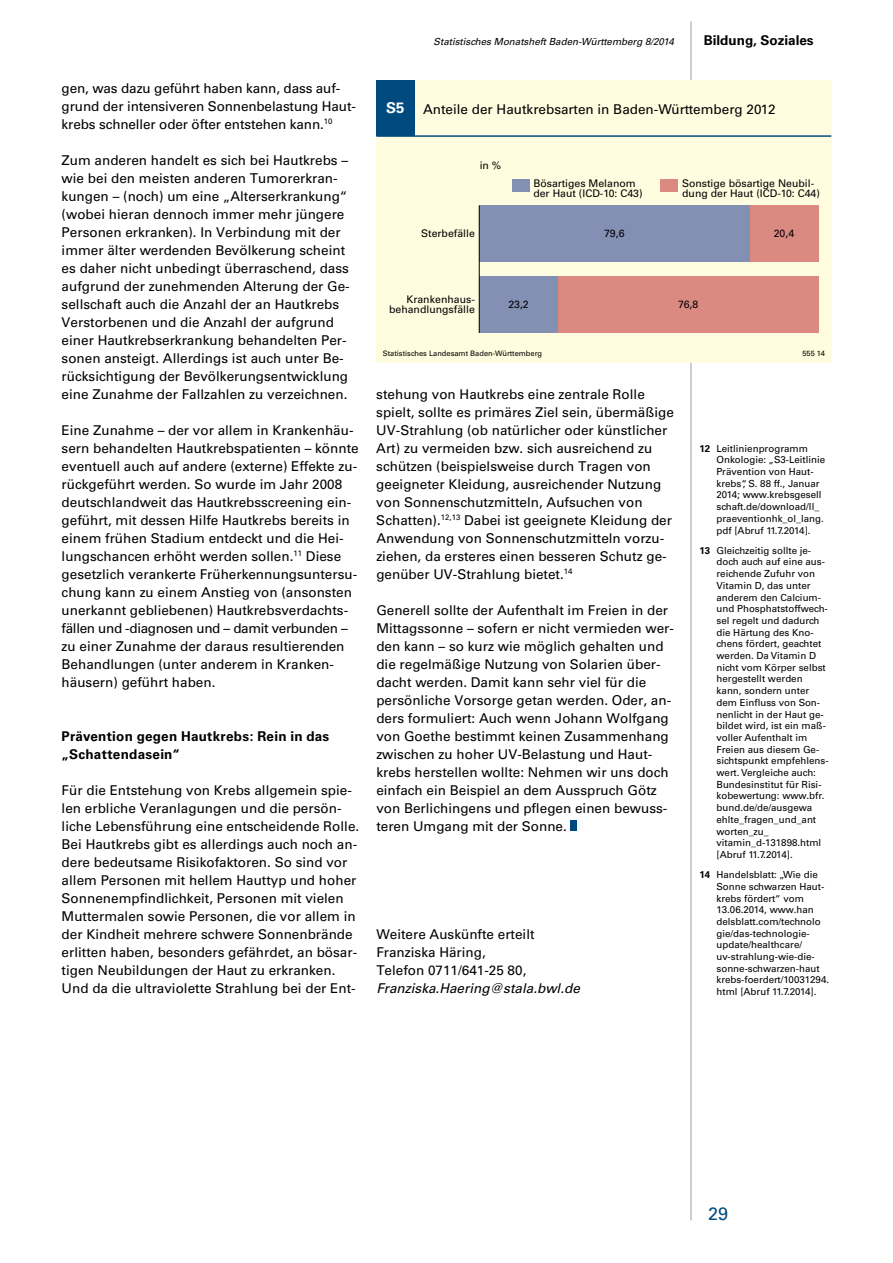
<style>
.page{position:relative;width:893px;height:1263px;background:#fff}
.page>*{position:absolute;margin:0;border:0;box-sizing:border-box;transform-origin:0 0}
.t1{font:18px "Univers";color:#004a7f}
.t2{font:13.5px/18px "Univers";color:#000}
.t3{font:700 13.5px/18px "Univers";letter-spacing:.015em;color:#000}
.t4{font:italic 13.5px "Univers";color:#000}
.t5{font:10.5px/10.5px "Univers";color:#000}
.t6{font:9.75px/11.7px "Univers";color:#000}
.t7{font:italic 9.75px "Univers";color:#000}
.t8{font:7.5px "Univers";color:#000}
.s1{font-weight:700;font-size:15px;color:#fff}
.s2{font-weight:700}
</style>
<div class="page">
<hr style="left:691px;top:21px;width:1px;height:1199px;background:#9c9e9f">
<div style="left:571px;top:821px;width:6px;height:10px;background:#004a7f"></div>
<div style="left:376px;top:81px;width:455px;height:282px;background:#fffcdf"></div>
<div style="left:376px;top:81px;width:39px;height:55px;background:#004a7f"></div>
<div style="left:749px;top:205px;width:70px;height:57px;background:#db8a82"></div>
<div style="left:558px;top:276px;width:261px;height:57px;background:#db8a82"></div>
<div style="left:479px;top:205px;width:270px;height:57px;background:#8390b4"></div>
<div style="left:479px;top:276px;width:79px;height:57px;background:#8390b4"></div>
<hr style="left:479px;top:205px;width:1px;height:128px;background:#000">
<hr style="left:376px;top:135px;width:455px;height:2px;background:#004a7f">
<div style="left:512px;top:179px;width:17px;height:13px;background:#8390b4"></div>
<div style="left:661px;top:179px;width:17px;height:13px;background:#db8a82"></div>
<p class="t2" style="left:62px;top:79px;width:296px">gen, was dazu geführt haben kann, dass auf&shy;grund der intensiveren Sonnenbelastung Haut&shy;krebs schneller oder öfter entstehen kann.<sup>10</sup></p>
<p class="t2" style="left:62px;top:151px;width:290px">Zum anderen handelt es sich bei Hautkrebs – wie bei den meisten anderen Tumorerkran&shy;kungen – (noch) um eine „Alterserkrankung“ (wobei hieran dennoch immer mehr jüngere Personen erkranken). In Verbindung mit der immer älter werdenden Bevölkerung scheint es daher nicht unbedingt überraschend, dass aufgrund der zunehmenden Alterung der Ge&shy;sellschaft auch die Anzahl der an Hautkrebs Verstorbenen und die Anzahl der aufgrund einer Hautkrebserkrankung behandelten Per&shy;sonen ansteigt. Allerdings ist auch unter Be&shy;rücksichtigung der Bevölkerungsentwicklung eine Zunahme der Fallzahlen zu verzeichnen.</p>
<p class="t2" style="left:62px;top:421px;width:299px">Eine Zunahme – der vor allem in Krankenhäu&shy;sern behandelten Hautkrebspatienten – könnte eventuell auch auf andere (externe) Effekte zu&shy;rückgeführt werden. So wurde im Jahr 2008 deutschlandweit das Hautkrebsscreening ein&shy;geführt, mit dessen Hilfe Hautkrebs bereits in einem frühen Stadium entdeckt und die Hei&shy;lungschancen erhöht werden sollen.<sup>11</sup> Diese gesetzlich verankerte Früherkennungsuntersu&shy;chung kann zu einem Anstieg von (ansonsten unerkannt gebliebenen) Hautkrebsverdachts&shy;fällen und -diagnosen und – damit verbunden – zu einer Zunahme der daraus resultierenden Behandlungen (unter anderem in Kranken&shy;häusern) geführt haben.</p>
<p class="t3" style="left:62px;top:727px;width:269px">Prävention gegen Hautkrebs: Rein in das „Schattendasein“</p>
<p class="t2" style="left:62px;top:781px;width:299px">Für die Entstehung von Krebs allgemein spie&shy;len erbliche Veranlagungen und die persön&shy;liche Lebensführung eine entscheidende Rolle.<br>Bei Hautkrebs gibt es allerdings auch noch an&shy;dere bedeutsame Risikofaktoren. So sind vor allem Personen mit hellem Hauttyp und hoher Sonnenempfindlichkeit, Personen mit vielen Muttermalen sowie Personen, die vor allem in der Kindheit mehrere schwere Sonnenbrände erlitten haben, besonders gefährdet, an bösar&shy;tigen Neubildungen der Haut zu erkranken.<br>Und da die ultraviolette Strahlung bei der Ent-</p>
<p class="t7" style="left:434px;top:35px;width:242px">Statistisches Monatsheft Baden-Württemberg 8/2014</p>
<p class="t3" style="left:704px;top:31px;width:111px">Bildung, Soziales</p>
<p class="t2" style="left:386px;top:100px;width:391px"><span class="s1">S5</span> Anteile der Hautkrebsarten in Baden-Württemberg 2012</p>
<p class="t5" style="left:480px;top:160px;width:23px">in %</p>
<p class="t5" style="left:421px;top:228px;width:55px">Sterbefälle</p>
<p class="t5" style="left:533px;top:178px;width:111px">Bösartiges Melanom der Haut (ICD-10: C43)</p>
<p class="t5" style="left:682px;top:178px;width:139px">Sonstige bösartige Neubil&shy;dung der Haut (ICD-10: C44)</p>
<p class="t5" style="left:604px;top:228px;width:22px">79,6</p>
<p class="t5" style="left:774px;top:228px;width:22px">20,4</p>
<p class="t5" style="left:389px;top:294px;width:87px;text-align:right">Krankenhaus&shy;behandlungsfälle</p>
<p class="t5" style="left:508px;top:299px;width:22px">23,2</p>
<p class="t5" style="left:678px;top:299px;width:22px">76,8</p>
<p class="t8" style="left:383px;top:349px;width:161px">Statistisches Landesamt Baden-Württemberg</p>
<p class="t8" style="left:802px;top:349px;width:24px">555 14</p>
<p class="t2" style="left:376px;top:385px;width:299px">stehung von Hautkrebs eine zentrale Rolle spielt, sollte es primäres Ziel sein, übermäßige UV-Strahlung (ob natürlicher oder künstlicher Art) zu vermeiden bzw. sich ausreichend zu schützen (beispielsweise durch Tragen von geeigneter Kleidung, ausreichender Nutzung von Sonnenschutzmitteln, Aufsuchen von Schatten).<sup>12,13</sup> Dabei ist geeignete Kleidung der Anwendung von Sonnenschutzmitteln vorzu&shy;ziehen, da ersteres einen besseren Schutz ge&shy;genüber UV-Strahlung bietet.<sup>14</sup></p>
<p class="t2" style="left:376px;top:601px;width:299px">Generell sollte der Aufenthalt im Freien in der Mittagssonne – sofern er nicht vermieden wer&shy;den kann – so kurz wie möglich gehalten und die regelmäßige Nutzung von Solarien über&shy;dacht werden. Damit kann sehr viel für die persönliche Vorsorge getan werden. Oder, an&shy;ders formuliert: Auch wenn Johann Wolfgang von Goethe bestimmt keinen Zusammenhang zwischen zu hoher UV-Belastung und Haut&shy;krebs herstellen wollte: Nehmen wir uns doch einfach ein Beispiel an dem Ausspruch Götz von Berlichingens und pflegen einen bewuss&shy;teren Umgang mit der Sonne.</p>
<p class="t2" style="left:376px;top:925px;width:160px">Weitere Auskünfte erteilt<br>Franziska Häring,<br>Telefon 0711/641-25 80,</p>
<p class="t4" style="left:376px;top:980px;width:205px">Franziska.Haering@stala.bwl.de</p>
<p class="t6" style="left:716px;top:442px;width:110px;text-indent:-17px"><span class="s2">12</span> Leitlinienprogramm<br>Onkologie: „S3-Leitlinie<br>Prävention von Haut&shy;krebs“, S. 88 ff., Januar<br>2014; www.krebsgesell schaft.de/download/ll_ praeventionhk_ol_lang. pdf [Abruf 11.7.2014].</p>
<p class="t6" style="left:716px;top:544px;width:114px;text-indent:-17px"><span class="s2">13</span> Gleichzeitig sollte je&shy;doch auch auf eine aus&shy;reichende Zufuhr von<br>Vitamin D, das unter anderem den Calcium&shy;und Phosphatstoffwech&shy;sel regelt und dadurch die Härtung des Kno&shy;chens fördert, geachtet werden. Da Vitamin D nicht vom Körper selbst hergestellt werden kann, sondern unter dem Einfluss von Son&shy;nenlicht in der Haut ge&shy;bildet wird, ist ein maß&shy;voller Aufenthalt im<br>Freien aus diesem Ge&shy;sichtspunkt empfehlens&shy;wert. Vergleiche auch:<br>Bundesinstitut für Risi&shy;kobewertung: www.bfr. bund.de/de/ausgewa ehlte_fragen_und_ant worten_zu_ vitamin_d-131898.html [Abruf 11.7.2014].</p>
<p class="t6" style="left:716px;top:869px;width:114px;text-indent:-17px"><span class="s2">14</span> Handelsblatt: „Wie die<br>Sonne schwarzen Haut&shy;krebs fördert“ vom<br>13.06.2014, www.han delsblatt.com/technolo gie/das-technologie&shy;update/healthcare/ uv-strahlung-wie-die&shy;sonne-schwarzen-haut krebs-foerdert/10031294. html [Abruf 11.7.2014].</p>
<h1 class="t1" style="left:708px;top:1203px;width:22px">29</h1>
</div>
